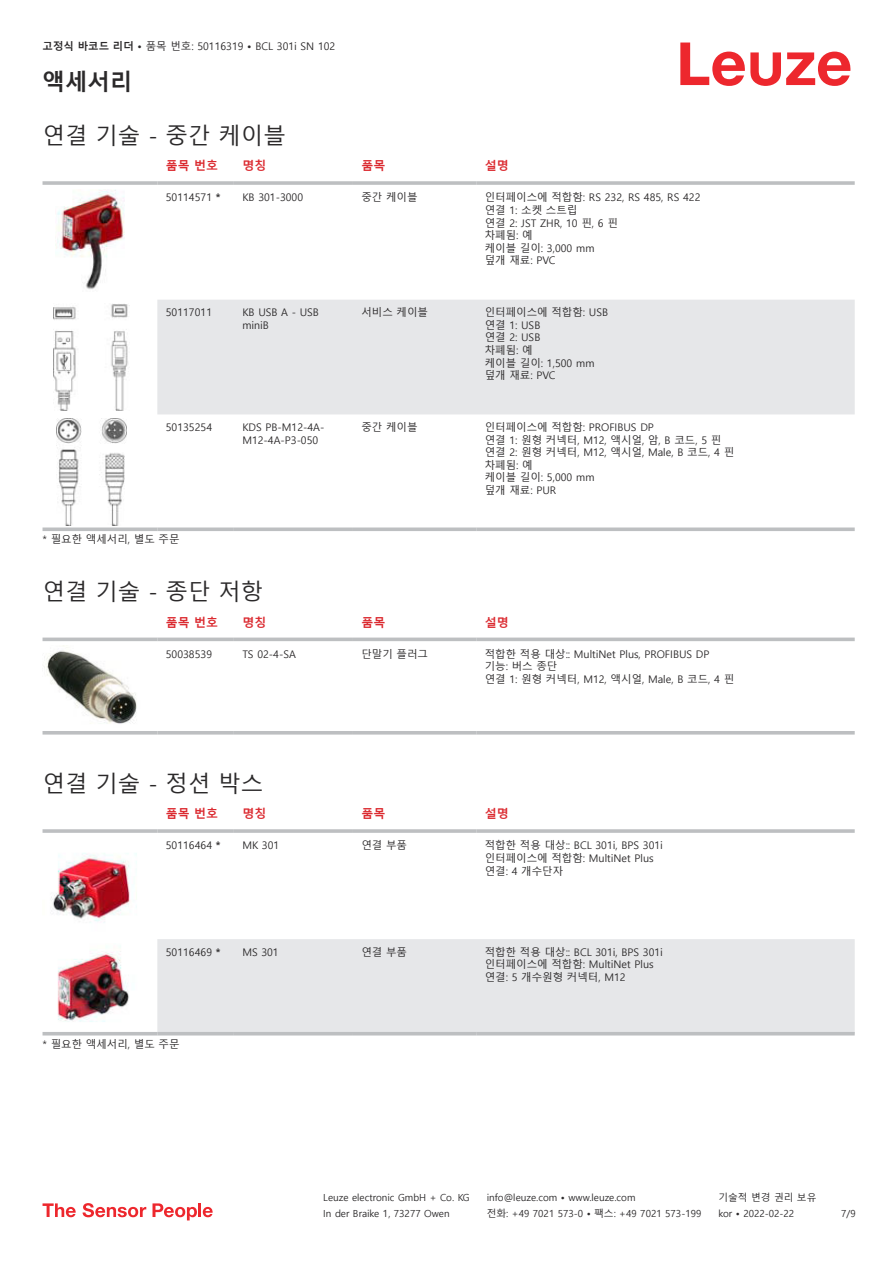
<style>
.page{position:relative;width:893px;height:1263px;background:#fff}
.page>*{position:absolute;margin:0;border:0;box-sizing:border-box;transform-origin:0 0}
.t1{font:22.5px "Malgun Gothic";color:#2b292a}
.t2{font:700 22.5px "Malgun Gothic";color:#2b292a}
.t3{font:700 12px "Malgun Gothic";color:#db2a30}
.t4{font:10.5px/12.6px "Malgun Gothic";color:#2b292a}
.t5{font:9.75px "Malgun Gothic";color:#2b292a}
.s1{font-weight:700}
</style>
<div class="page">
<svg style="left:680px;top:43px;width:170px;height:43px"></svg>
<div style="left:157px;top:300px;width:698px;height:114px;background:#e6e7e9"></div>
<hr style="left:43px;top:181px;width:114px;height:4px;background:#bdbfc1">
<hr style="left:157px;top:181px;width:77px;height:4px;background:#c8cacb">
<hr style="left:234px;top:181px;width:119px;height:4px;background:#c3c5c6">
<hr style="left:353px;top:181px;width:123px;height:4px;background:#bdbfc1">
<hr style="left:476px;top:181px;width:379px;height:4px;background:#c8cacb">
<svg style="left:43px;top:527px;width:114px;height:4px"></svg>
<svg style="left:157px;top:527px;width:77px;height:4px"></svg>
<svg style="left:234px;top:527px;width:119px;height:4px"></svg>
<svg style="left:353px;top:527px;width:123px;height:4px"></svg>
<svg style="left:476px;top:527px;width:379px;height:4px;background:#c5c7c8"></svg>
<img style="left:57px;top:189px;width:68px;height:100px">
<img style="left:53px;top:304px;width:77px;height:106px">
<img style="left:56px;top:419px;width:70px;height:106px">
<svg style="left:43px;top:641px;width:812px;height:94px"></svg>
<svg style="left:43px;top:637px;width:114px;height:4px"></svg>
<svg style="left:157px;top:637px;width:77px;height:4px"></svg>
<svg style="left:234px;top:637px;width:119px;height:4px"></svg>
<svg style="left:353px;top:637px;width:123px;height:4px"></svg>
<svg style="left:476px;top:637px;width:379px;height:4px;background:#c6c8c9"></svg>
<hr style="left:43px;top:731px;width:114px;height:3px;background:#bdbfc1">
<hr style="left:157px;top:731px;width:77px;height:3px;background:#bdbfc1">
<hr style="left:234px;top:731px;width:119px;height:3px;background:#bdbfc1">
<hr style="left:353px;top:731px;width:123px;height:3px;background:#bdbfc1">
<hr style="left:476px;top:731px;width:379px;height:3px;background:#bdbfc1">
<img style="left:43px;top:645px;width:97px;height:83px">
<svg style="left:43px;top:1035px;width:812px;height:1px"></svg>
<div style="left:157px;top:939px;width:698px;height:93px;background:#e6e7e9"></div>
<hr style="left:43px;top:829px;width:114px;height:4px;background:#bdbfc1">
<hr style="left:157px;top:829px;width:77px;height:4px;background:#c7c9cb">
<hr style="left:234px;top:829px;width:119px;height:4px;background:#bdbfc1">
<hr style="left:353px;top:829px;width:123px;height:4px;background:#bdbfc1">
<hr style="left:476px;top:829px;width:379px;height:4px;background:#c7c9cb">
<hr style="left:43px;top:1032px;width:114px;height:3px;background:#bdbfc1">
<hr style="left:157px;top:1032px;width:77px;height:3px;background:#bdbfc1">
<hr style="left:234px;top:1032px;width:119px;height:3px;background:#bdbfc1">
<hr style="left:353px;top:1032px;width:123px;height:3px;background:#bdbfc1">
<hr style="left:476px;top:1032px;width:379px;height:3px;background:#bdbfc1">
<img style="left:51px;top:853px;width:86px;height:70px">
<img style="left:57px;top:946px;width:72px;height:76px">
<svg style="left:43px;top:1203px;width:33px;height:14px"></svg>
<svg style="left:83px;top:1203px;width:63px;height:14px"></svg>
<svg style="left:153px;top:1203px;width:44px;height:17px"></svg>
<hr style="left:198px;top:1203px;width:3px;height:14px;background:#ed272d">
<svg style="left:203px;top:1207px;width:10px;height:10px"></svg>
<p class="t4" style="left:43px;top:40px;width:294px"><span class="s1">고정식 바코드 리더 •</span> 품목 번호: 50116319 <span class="s1">•</span> BCL 301i SN 102</p>
<h1 class="t2" style="left:43px;top:69px;width:91px">액세서리</h1>
<h1 class="t1" style="left:43px;top:123px;width:245px">연결 기술 - 중간 케이블</h1>
<p class="t3" style="left:166px;top:159px;width:54px">품목 번호</p>
<p class="t3" style="left:242px;top:159px;width:25px">명칭</p>
<p class="t3" style="left:361px;top:159px;width:25px">품목</p>
<p class="t3" style="left:485px;top:159px;width:25px">설명</p>
<p class="t4" style="left:166px;top:191px;width:56px">50114571 <span class="s1">*</span></p>
<p class="t4" style="left:242px;top:191px;width:62px">KB 301-3000</p>
<p class="t4" style="left:361px;top:191px;width:58px">중간 케이블</p>
<p class="t4" style="left:485px;top:191px;width:217px">인터페이스에 적합함: RS 232, RS 485, RS 422 연결 1: 소켓 스트립<br>연결 2: JST ZHR, 10 핀, 6 핀<br>차폐됨: 예<br>케이블 길이: 3,000 mm<br>덮개 재료: PVC</p>
<p class="t4" style="left:166px;top:306px;width:48px">50117011</p>
<p class="t4" style="left:242px;top:306px;width:78px">KB USB A - USB miniB</p>
<p class="t4" style="left:361px;top:306px;width:68px">서비스 케이블</p>
<p class="t4" style="left:485px;top:306px;width:125px">인터페이스에 적합함: USB 연결 1: USB<br>연결 2: USB<br>차폐됨: 예<br>케이블 길이: 1,500 mm 덮개 재료: PVC</p>
<p class="t4" style="left:166px;top:421px;width:48px">50135254</p>
<p class="t4" style="left:242px;top:421px;width:84px">KDS PB-M12-4A-<br>M12-4A-P3-050</p>
<p class="t4" style="left:361px;top:421px;width:58px">중간 케이블</p>
<p class="t4" style="left:485px;top:421px;width:251px">인터페이스에 적합함: PROFIBUS DP<br>연결 1: 원형 커넥터, M12, 액시얼, 암, B 코드, 5 핀 연결 2: 원형 커넥터, M12, 액시얼, Male, B 코드, 4 핀 차폐됨: 예<br>케이블 길이: 5,000 mm<br>덮개 재료: PUR</p>
<p class="t4" style="left:43px;top:534px;width:139px">* 필요한 액세서리, 별도 주문</p>
<h1 class="t1" style="left:43px;top:579px;width:222px">연결 기술 - 종단 저항</h1>
<p class="t3" style="left:166px;top:615px;width:54px">품목 번호</p>
<p class="t3" style="left:242px;top:615px;width:25px">명칭</p>
<p class="t3" style="left:361px;top:615px;width:25px">품목</p>
<p class="t3" style="left:485px;top:615px;width:25px">설명</p>
<p class="t4" style="left:166px;top:648px;width:48px">50038539</p>
<p class="t4" style="left:242px;top:648px;width:55px">TS 02-4-SA</p>
<p class="t4" style="left:361px;top:648px;width:68px">단말기 플러그</p>
<p class="t4" style="left:485px;top:648px;width:251px">적합한 적용 대상:: MultiNet Plus, PROFIBUS DP 기능: 버스 종단<br>연결 1: 원형 커넥터, M12, 액시얼, Male, B 코드, 4 핀</p>
<h1 class="t1" style="left:43px;top:771px;width:222px">연결 기술 - 정션 박스</h1>
<p class="t3" style="left:166px;top:807px;width:54px">품목 번호</p>
<p class="t3" style="left:242px;top:807px;width:25px">명칭</p>
<p class="t3" style="left:361px;top:807px;width:25px">품목</p>
<p class="t3" style="left:485px;top:807px;width:25px">설명</p>
<p class="t4" style="left:166px;top:839px;width:56px">50116464 <span class="s1">*</span></p>
<p class="t4" style="left:242px;top:839px;width:38px">MK 301</p>
<p class="t4" style="left:361px;top:839px;width:47px">연결 부품</p>
<p class="t4" style="left:485px;top:839px;width:180px">적합한 적용 대상:: BCL 301i, BPS 301i 인터페이스에 적합함: MultiNet Plus 연결: 4 개수단자</p>
<p class="t4" style="left:166px;top:946px;width:56px">50116469 <span class="s1">*</span></p>
<p class="t4" style="left:242px;top:946px;width:38px">MS 301</p>
<p class="t4" style="left:361px;top:946px;width:47px">연결 부품</p>
<p class="t4" style="left:485px;top:946px;width:180px">적합한 적용 대상:: BCL 301i, BPS 301i 인터페이스에 적합함: MultiNet Plus 연결: 5 개수원형 커넥터, M12</p>
<p class="t4" style="left:43px;top:1038px;width:139px">* 필요한 액세서리, 별도 주문</p>
<p class="t5" style="left:323px;top:1192px;width:148px">Leuze electronic GmbH + Co. KG</p>
<p class="t5" style="left:487px;top:1192px;width:150px">info@leuze.com • www.leuze.com</p>
<p class="t5" style="left:718px;top:1192px;width:100px">기술적 변경 권리 보유</p>
<p class="t5" style="left:323px;top:1208px;width:128px">In der Braike 1, 73277 Owen</p>
<p class="t5" style="left:487px;top:1208px;width:216px">전화: +49 7021 573-0 • 팩스: +49 7021 573-199</p>
<p class="t5" style="left:718px;top:1208px;width:77px">kor • 2022-02-22</p>
<p class="t5" style="left:841px;top:1208px;width:16px">7 /9</p>
</div>
